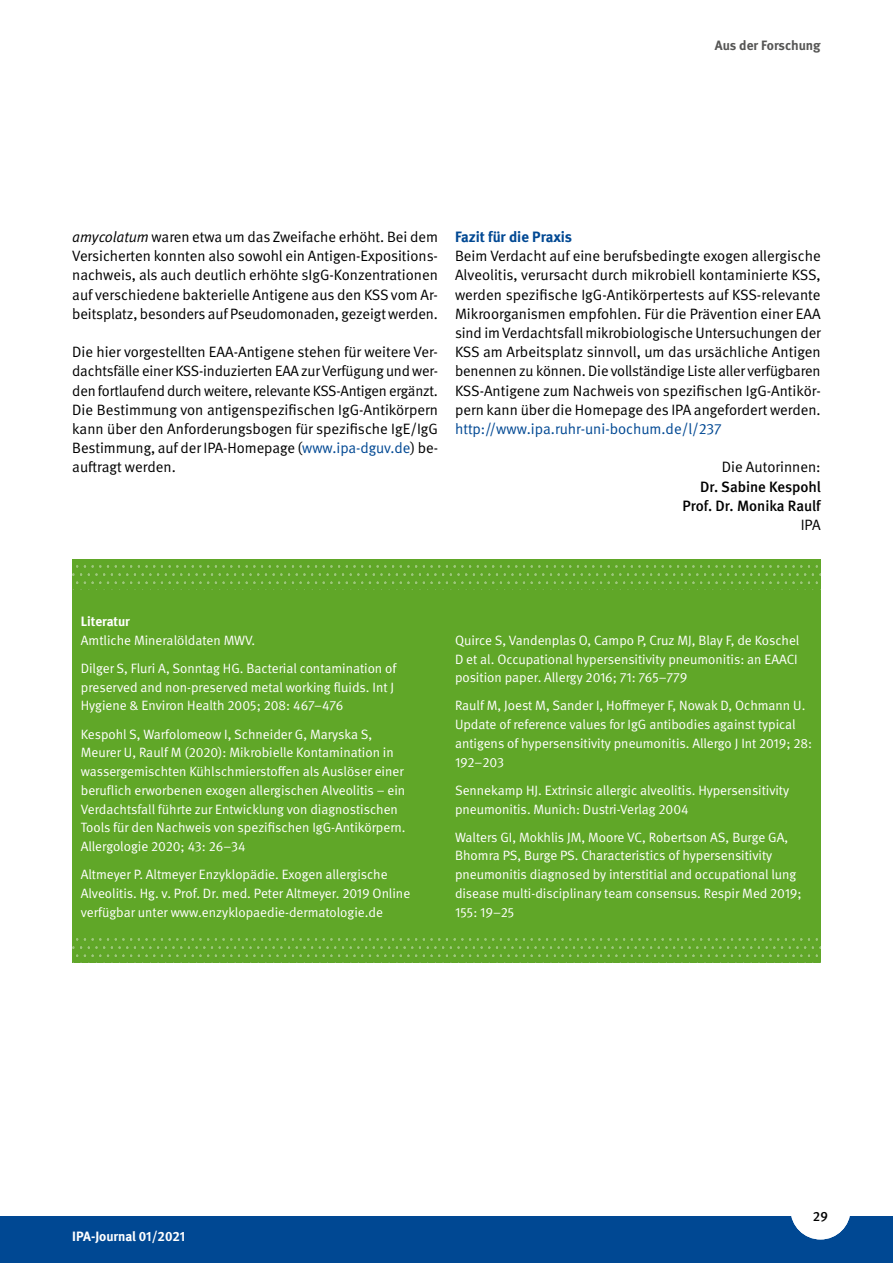
<style>
.page{position:relative;width:893px;height:1263px;background:#fff}
.page>*{position:absolute;margin:0;border:0;box-sizing:border-box;transform-origin:0 0}
._01_Standardschriftarten_01_Fließtext{font:15px/19.2px "DGUV Meta";letter-spacing:-.005em;color:#000;text-align:justify}
._01_Standardschriftarten_01_Fließtext-2{font:15px "DGUV Meta";color:#004893}
._01_Standardschriftarten_AutorSchluss_gra{font:500 15px "DGUV Meta";color:#000}
._01_Standardschriftarten_06_Zwischenübers{font:700 15px "DGUV Meta";letter-spacing:-.005em;color:#004893}
._01_Standardschriftarten_AutorSchluss_sw{font:15px "DGUV Meta";color:#000}
._02_Fließtext_Literatur{font:13.5px/18.8px "DGUV Meta";color:#fff}
._02_Fließtext_Literatur-2{font:700 13.5px "DGUV Meta";letter-spacing:-.005em;color:#fff}
.t1{font:700 13.5px "DGUV Meta";color:#565655}
.t2{font:500 13.5px "DGUV Meta";color:#000}
.s1{font-style:italic}
.s2{color:#004893}
</style>
<div class="page">
<div style="left:0;top:1216px;width:893px;height:47px;background:#004893"></div>
<div style="left:791px;top:1179px;width:59px;height:60px;background:#fff;border-radius:50%"></div>
<div style="left:72px;top:559px;width:749px;height:403px;background:#60a728"></div>
<img style="left:72px;top:565px;width:749px;height:19px">
<img style="left:72px;top:939px;width:749px;height:18px">
<p class="t1" style="left:715px;top:37px;width:107px">Aus der Forschung</p>
<p class="_01_Standardschriftarten_01_Fließtext" style="left:72px;top:228px;width:367px"><span class="s1">amycolatum</span> waren etwa um das Zweifache erhöht. Bei dem Versicherten konnten also sowohl ein Antigen-Expositions&shy;nachweis, als auch deutlich erhöhte sIgG-Konzentrationen auf verschiedene bakterielle Antigene aus den KSS vom Ar&shy;beitsplatz, besonders auf Pseudomonaden, gezeigt werden.</p>
<p class="_01_Standardschriftarten_01_Fließtext" style="left:72px;top:343px;width:367px">Die hier vorgestellten EAA-Antigene stehen für weitere Ver&shy;dachtsfälle einer KSS-induzierten EAA zur Verfügung und wer&shy;den fortlaufend durch weitere, relevante KSS-Antigen ergänzt.<br>Die Bestimmung von antigenspezifischen IgG-Antikörpern kann über den Anforderungsbogen für spezifische IgE/IgG Bestimmung, auf der IPA-Homepage (<span class="s2">www.ipa-dguv.de</span>) be&shy;auftragt werden.</p>
<p class="_01_Standardschriftarten_06_Zwischenübers" style="left:455px;top:228px;width:118px">Fazit für die Praxis</p>
<p class="_01_Standardschriftarten_01_Fließtext" style="left:455px;top:247px;width:367px">Beim Verdacht auf eine berufsbedingte exogen allergische Alveolitis, verursacht durch mikrobiell kontaminierte KSS, werden spezifische IgG-Antikörpertests auf KSS-relevante Mikroorganismen empfohlen. Für die Prävention einer EAA sind im Verdachtsfall mikrobiologische Untersuchungen der KSS am Arbeitsplatz sinnvoll, um das ursächliche Antigen benennen zu können. Die vollständige Liste aller verfügbaren KSS-Antigene zum Nachweis von spezifischen IgG-Antikör&shy;pern kann über die Homepage des IPA angefordert werden.</p>
<p class="_01_Standardschriftarten_01_Fließtext-2" style="left:455px;top:420px;width:268px">http://www.ipa.ruhr-uni-bochum.de/l/237</p>
<p class="_01_Standardschriftarten_AutorSchluss_sw" style="left:722px;top:458px;width:100px">Die Autorinnen:</p>
<p class="_01_Standardschriftarten_AutorSchluss_gra" style="left:700px;top:478px;width:122px">Dr. Sabine Kespohl</p>
<p class="_01_Standardschriftarten_AutorSchluss_gra" style="left:682px;top:497px;width:140px">Prof. Dr. Monika Raulf</p>
<p class="_01_Standardschriftarten_AutorSchluss_sw" style="left:801px;top:516px;width:21px">IPA</p>
<p class="_02_Fließtext_Literatur-2" style="left:81px;top:613px;width:51px">Literatur</p>
<p class="_02_Fließtext_Literatur" style="left:81px;top:631px;width:176px">Amtliche Mineralöldaten MWV.</p>
<p class="_02_Fließtext_Literatur" style="left:81px;top:659px;width:317px">Dilger S, Fluri A, Sonntag HG. Bacterial contamination of preserved and non-preserved metal working fluids. Int J<br>Hygiene &amp; Environ Health 2005; 208: 467–476</p>
<p class="_02_Fließtext_Literatur" style="left:81px;top:725px;width:326px">Kespohl S, Warfolomeow I, Schneider G, Maryska S, Meurer U, Raulf M (2020): Mikrobielle Kontamination in wassergemischten Kühlschmierstoffen als Auslöser einer beruflich erworbenen exogen allergischen Alveolitis – ein Verdachtsfall führte zur Entwicklung von diagnostischen Tools für den Nachweis von spezifischen IgG-Antikörpern.<br>Allergologie 2020; 43: 26–34</p>
<p class="_02_Fließtext_Literatur" style="left:81px;top:865px;width:331px">Altmeyer P. Altmeyer Enzyklopädie. Exogen allergische<br>Alveolitis. Hg. v. Prof. Dr. med. Peter Altmeyer. 2019 Online verfügbar unter www.enzyklopaedie-dermatologie.de</p>
<p class="_02_Fließtext_Literatur" style="left:455px;top:631px;width:346px">Quirce S, Vandenplas O, Campo P, Cruz MJ, Blay F, de Koschel<br>D et al. Occupational hypersensitivity pneumonitis: an EAACI position paper. Allergy 2016; 71: 765–779</p>
<p class="_02_Fließtext_Literatur" style="left:455px;top:697px;width:359px">Raulf M, Joest M, Sander I, Hoffmeyer F, Nowak D, Ochmann U.<br>Update of reference values for IgG antibodies against typical antigens of hypersensitivity pneumonitis. Allergo J Int 2019; 28:<br>192–203</p>
<p class="_02_Fließtext_Literatur" style="left:455px;top:781px;width:336px">Sennekamp HJ. Extrinsic allergic alveolitis. Hypersensitivity pneumonitis. Munich: Dustri-Verlag 2004</p>
<p class="_02_Fließtext_Literatur" style="left:455px;top:828px;width:348px">Walters GI, Mokhlis JM, Moore VC, Robertson AS, Burge GA, Bhomra PS, Burge PS. Characteristics of hypersensitivity pneumonitis diagnosed by interstitial and occupational lung disease multi-disciplinary team consensus. Respir Med 2019; 155: 19–25</p>
<p class="_02_Fließtext_Literatur-2" style="left:72px;top:1228px;width:114px">IPA-Journal 01/2021</p>
<p class="t2" style="left:813px;top:1209px;width:17px">29</p>
</div>
